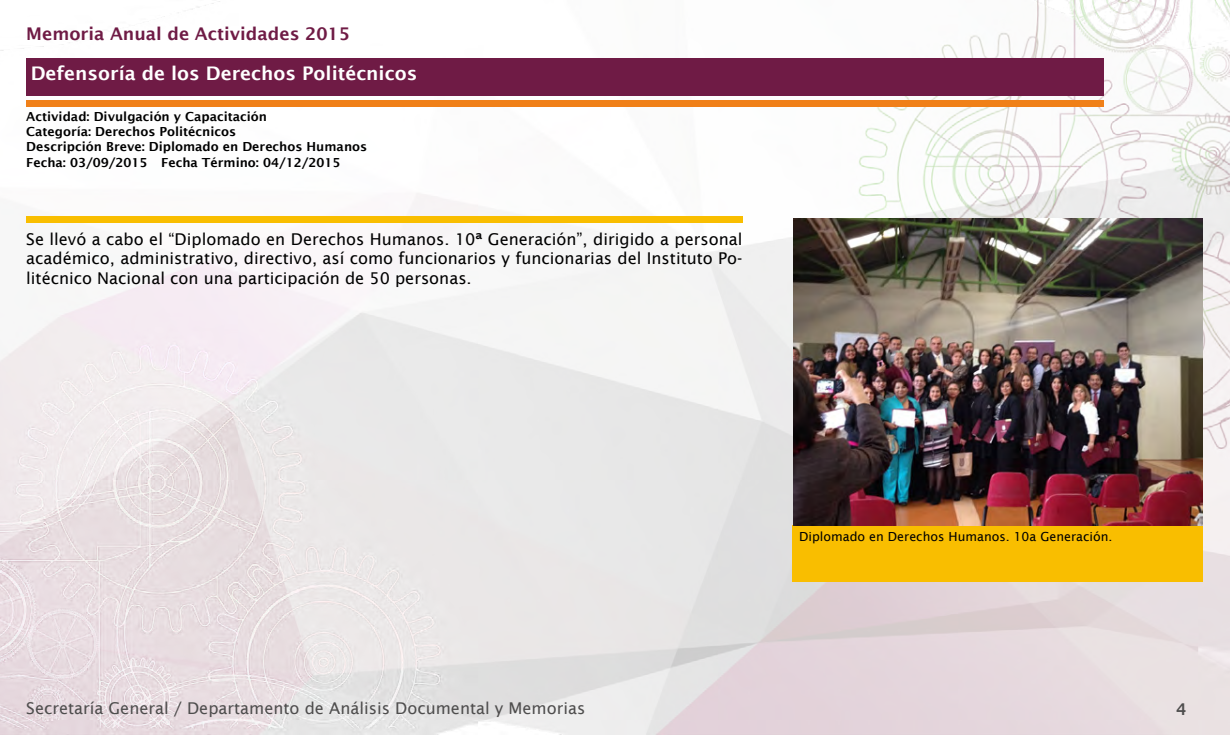
<style>
.page{position:relative;width:1230px;height:735px;background:#fff}
.page>*{position:absolute;margin:0;border:0;box-sizing:border-box;transform-origin:0 0}
.t1{font:600 18.75px "Lucida Sans";color:#fff}
.t2{font:600 17.5px "Lucida Sans";color:#6f1b45}
.t3{font:16.25px/19.5px "Lucida Sans";color:#000;text-align:justify}
.t4{font:16.25px "Lucida Sans";color:#4e4d4d}
.t5{font:600 16.25px "Lucida Sans";color:#4e4d4d}
.t6{font:600 12.5px/15px "Lucida Sans";color:#000}
.t7{font:12.5px "Lucida Sans";color:#000}
</style>
<div class="page">
<img style="left:0;top:0;width:1230px;height:735px">
<div style="left:26px;top:58px;width:1078px;height:38px;background:#6f1b45"></div>
<div style="left:26px;top:216px;width:716px;height:7px;background:#f9be00"></div>
<div style="left:26px;top:100px;width:1078px;height:6px;background:#f08018"></div>
<div style="left:792px;top:525px;width:411px;height:56px;background:#f9be00"></div>
<img style="left:793px;top:218px;width:410px;height:307px">
<p class="t2" style="left:26px;top:24px;width:325px">Memoria Anual de Actividades 2015</p>
<p class="t1" style="left:31px;top:63px;width:388px">Defensoría de los Derechos Politécnicos</p>
<p class="t6" style="left:26px;top:109px;width:343px">Actividad: Divulgación y Capacitación<br>Categoría: Derechos Politécnicos<br>Descripción Breve: Diplomado en Derechos Humanos</p>
<p class="t6" style="left:26px;top:155px;width:316px">Fecha: 03/09/2015 Fecha Término: 04/12/2015</p>
<p class="t3" style="left:26px;top:229px;width:718px">Se llevó a cabo el “Diplomado en Derechos Humanos. 10ª Generación”, dirigido a personal académico, administrativo, directivo, así como funcionarios y funcionarias del Instituto Po&shy;litécnico Nacional con una participación de 50 personas.</p>
<p class="t7" style="left:799px;top:529px;width:315px">Diplomado en Derechos Humanos. 10a Generación.</p>
<p class="t4" style="left:26px;top:699px;width:561px">Secretaría General / Departamento de Análisis Documental y Memorias</p>
<p class="t5" style="left:1176px;top:700px;width:12px">4</p>
</div>
